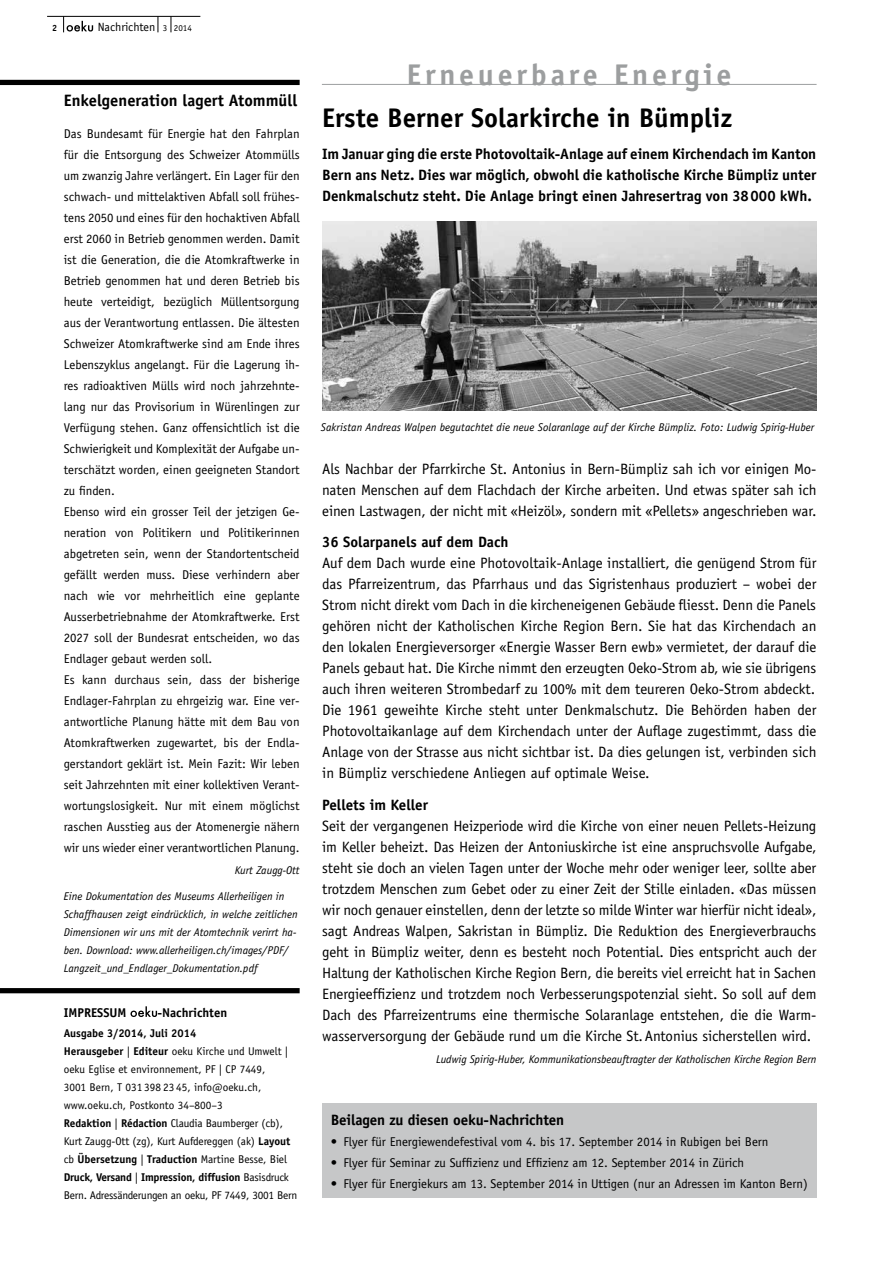
<style>
.page{position:relative;width:893px;height:1263px;background:#fff}
.page>*{position:absolute;margin:0;border:0;box-sizing:border-box;transform-origin:0 0}
.t1{font:700 30px "Officina Sans";letter-spacing:.125em;color:#9c9e9f}
.t2{font:700 27px "Officina Sans";color:#000}
.t3{font:700 16.5px "Officina Sans";color:#000}
.t4{font:15px/21px "Officina Sans";letter-spacing:-.005em;color:#000;text-align:justify}
.t5{font:700 15px/21px "Officina Sans";color:#000;text-align:justify}
.t6{font:12.75px/21px "Officina Sans";color:#000}
.t7{font:700 12.75px "Officina Sans";color:#000}
.t8{font:12px "Officina Sans";color:#000}
.t9{font:italic 11.25px/18px "Officina Sans";color:#000}
.t10{font:11.25px/18px "Officina Sans";letter-spacing:-.01em;color:#000}
.t11{font:700 9px "Officina Sans";color:#000}
.s1{font-size:9px}
.s2{font-weight:700}
</style>
<div class="page">
<svg style="left:158px;top:17px;width:1px;height:15px"></svg>
<svg style="left:171px;top:17px;width:1px;height:15px"></svg>
<hr style="left:47px;top:16px;width:153px;height:1px;background:#000">
<svg style="left:63px;top:16px;width:30px;height:16px"></svg>
<svg style="left:131px;top:1006px;width:26px;height:11px"></svg>
<div style="left:0;top:988px;width:300px;height:5px;background:#000"></div>
<div style="left:0;top:80px;width:300px;height:5px;background:#000"></div>
<hr style="left:322px;top:84px;width:495px;height:1px;background:#9c9e9f">
<img style="left:322px;top:222px;width:495px;height:189px">
<div style="left:322px;top:1104px;width:494px;height:94px;background:#c6c7c8"></div>
<p class="t11" style="left:52px;top:23px;width:7px">2</p>
<p class="t8" style="left:98px;top:20px;width:96px">Nachrichten <span class="s1">3 2014</span></p>
<p class="t3" style="left:64px;top:90px;width:235px">Enkelgeneration lagert Atommüll</p>
<p class="t6" style="left:64px;top:123px;width:237px">Das Bundesamt für Energie hat den Fahrplan für die Entsorgung des Schweizer Atommülls um zwanzig Jahre verlängert. Ein Lager für den schwach- und mittelaktiven Abfall soll frühes&shy;tens 2050 und eines für den hochaktiven Abfall erst 2060 in Betrieb genommen werden. Damit ist die Generation, die die Atomkraftwerke in Betrieb genommen hat und deren Betrieb bis heute verteidigt, bezüglich Müllentsorgung aus der Verantwortung entlassen. Die ältesten Schweizer Atomkraftwerke sind am Ende ihres Lebenszyklus angelangt. Für die Lagerung ih&shy;res radioaktiven Mülls wird noch jahrzehnte&shy;lang nur das Provisorium in Würenlingen zur Verfügung stehen. Ganz offensichtlich ist die Schwierigkeit und Komplexität der Aufgabe un&shy;terschätzt worden, einen geeigneten Standort zu finden.<br>Ebenso wird ein grosser Teil der jetzigen Ge&shy;neration von Politikern und Politikerinnen abgetreten sein, wenn der Standortentscheid gefällt werden muss. Diese verhindern aber nach wie vor mehrheitlich eine geplante Ausserbetriebnahme der Atomkraftwerke. Erst 2027 soll der Bundesrat entscheiden, wo das Endlager gebaut werden soll.<br>Es kann durchaus sein, dass der bisherige Endlager-Fahrplan zu ehrgeizig war. Eine ver&shy;antwortliche Planung hätte mit dem Bau von Atomkraftwerken zugewartet, bis der Endla&shy;gerstandort geklärt ist. Mein Fazit: Wir leben seit Jahrzehnten mit einer kollektiven Verant&shy;wortungslosigkeit. Nur mit einem möglichst raschen Ausstieg aus der Atomenergie nähern wir uns wieder einer verantwortlichen Planung.</p>
<p class="t9" style="left:235px;top:861px;width:66px">Kurt Zaugg-Ott</p>
<p class="t9" style="left:64px;top:888px;width:235px">Eine Dokumentation des Museums Allerheiligen in Schaffhausen zeigt eindrücklich, in welche zeitlichen Dimensionen wir uns mit der Atomtechnik verirrt ha&shy;ben. Download: www.allerheiligen.ch/images/PDF/ Langzeit_und_Endlager_Dokumentation.pdf</p>
<p class="t7" style="left:64px;top:1005px;width:64px">IMPRESSUM</p>
<p class="t7" style="left:157px;top:1005px;width:71px">-Nachrichten</p>
<p class="t10" style="left:64px;top:1024px;width:235px"><span class="s2">Ausgabe 3/2014, Juli 2014<br>Herausgeber</span> | <span class="s2">Editeur</span> oeku Kirche und Umwelt | oeku Eglise et environnement, PF | CP 7449,<br>3001 Bern, T 031 398 23 45, info@oeku.ch, www.oeku.ch, Postkonto 34–800–3<br><span class="s2">Redaktion</span> | <span class="s2">Rédaction</span> Claudia Baumberger (cb), Kurt Zaugg-Ott (zg), Kurt Aufdereggen (ak) <span class="s2">Layout </span>cb <span class="s2">Übersetzung</span> | <span class="s2">Traduction</span> Martine Besse, Biel <span class="s2">Druck, Versand</span> | <span class="s2">Impression, diffusion</span> Basisdruck Bern. Adressänderungen an oeku, PF 7449, 3001 Bern</p>
<h1 class="t1" style="left:407px;top:56px;width:326px">Erneuerbare Energie</h1>
<h2 class="t2" style="left:322px;top:101px;width:411px">Erste Berner Solarkirche in Bümpliz</h2>
<p class="t5" style="left:322px;top:143px;width:496px">Im Januar ging die erste Photovoltaik-Anlage auf einem Kirchendach im Kanton Bern ans Netz. Dies war möglich, obwohl die katholische Kirche Bümpliz unter Denkmalschutz steht. Die Anlage bringt einen Jahresertrag von 38000 kWh.</p>
<p class="t9" style="left:321px;top:418px;width:495px">Sakristan Andreas Walpen begutachtet die neue Solaranlage auf der Kirche Bümpliz. Foto: Ludwig Spirig-Huber</p>
<p class="t4" style="left:322px;top:458px;width:496px">Als Nachbar der Pfarrkirche St. Antonius in Bern-Bümpliz sah ich vor einigen Mo&shy;naten Menschen auf dem Flachdach der Kirche arbeiten. Und etwas später sah ich einen Lastwagen, der nicht mit «Heizöl», sondern mit «Pellets» angeschrieben war.</p>
<p class="t5" style="left:322px;top:531px;width:188px">36 Solarpanels auf dem Dach</p>
<p class="t4" style="left:322px;top:552px;width:496px">Auf dem Dach wurde eine Photovoltaik-Anlage installiert, die genügend Strom für das Pfarreizentrum, das Pfarrhaus und das Sigristenhaus produziert – wobei der Strom nicht direkt vom Dach in die kircheneigenen Gebäude fliesst. Denn die Panels gehören nicht der Katholischen Kirche Region Bern. Sie hat das Kirchendach an den lokalen Energieversorger «Energie Wasser Bern ewb» vermietet, der darauf die Panels gebaut hat. Die Kirche nimmt den erzeugten Oeko-Strom ab, wie sie übrigens auch ihren weiteren Strombedarf zu 100% mit dem teureren Oeko-Strom abdeckt.<br>Die 1961 geweihte Kirche steht unter Denkmalschutz. Die Behörden haben der Photovoltaikanlage auf dem Kirchendach unter der Auflage zugestimmt, dass die Anlage von der Strasse aus nicht sichtbar ist. Da dies gelungen ist, verbinden sich in Bümpliz verschiedene Anliegen auf optimale Weise.</p>
<p class="t5" style="left:322px;top:794px;width:107px">Pellets im Keller</p>
<p class="t4" style="left:322px;top:815px;width:496px">Seit der vergangenen Heizperiode wird die Kirche von einer neuen Pellets-Heizung im Keller beheizt. Das Heizen der Antoniuskirche ist eine anspruchsvolle Aufgabe, steht sie doch an vielen Tagen unter der Woche mehr oder weniger leer, sollte aber trotzdem Menschen zum Gebet oder zu einer Zeit der Stille einladen. «Das müssen wir noch genauer einstellen, denn der letzte so milde Winter war hierfür nicht ideal», sagt Andreas Walpen, Sakristan in Bümpliz. Die Reduktion des Energieverbrauchs geht in Bümpliz weiter, denn es besteht noch Potential. Dies entspricht auch der Haltung der Katholischen Kirche Region Bern, die bereits viel erreicht hat in Sachen Energieeffizienz und trotzdem noch Verbesserungspotenzial sieht. So soll auf dem Dach des Pfarreizentrums eine thermische Solaranlage entstehen, die die Warm&shy;wasserversorgung der Gebäude rund um die Kirche St.Antonius sicherstellen wird.</p>
<p class="t9" style="left:436px;top:1050px;width:382px">Ludwig Spirig-Huber, Kommunikationsbeauftragter der Katholischen Kirche Region Bern</p>
<p class="t5" style="left:331px;top:1109px;width:235px">Beilagen zu diesen oeku-Nachrichten</p>
<p class="t6" style="left:331px;top:1131px;width:439px">• Flyer für Energiewendefestival vom 4. bis 17. September 2014 in Rubigen bei Bern</p>
<p class="t6" style="left:331px;top:1152px;width:415px">• Flyer für Seminar zu Suffizienz und Effizienz am 12. September 2014 in Zürich</p>
<p class="t6" style="left:331px;top:1173px;width:479px">• Flyer für Energiekurs am 13. September 2014 in Uttigen (nur an Adressen im Kanton Bern)</p>
</div>
